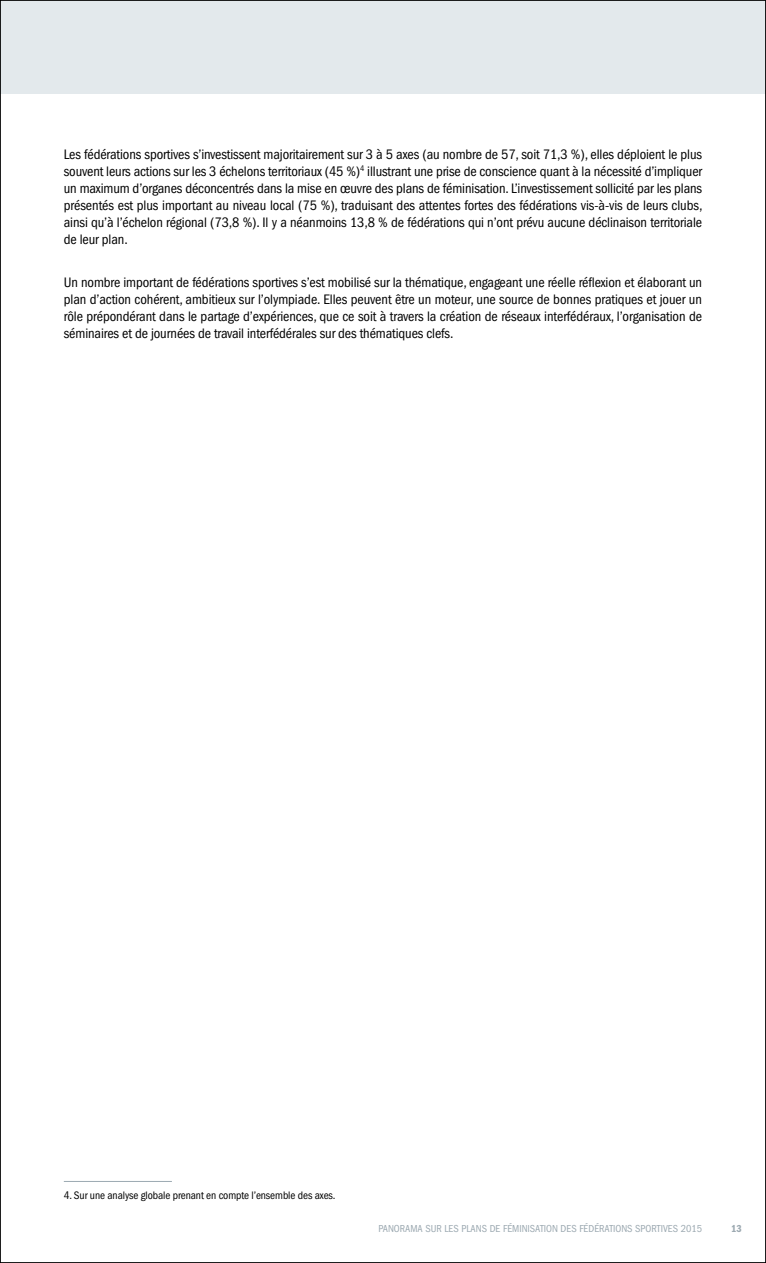
<style>
.page{position:relative;width:766px;height:1263px;background:#fff}
.page>*{position:absolute;margin:0;border:0;box-sizing:border-box;transform-origin:0 0}
.t1{font:condensed 14.25px/17.1px "ITC Franklin Gothic Std";letter-spacing:-.005em;color:#000;text-align:justify}
.t2{font:condensed 11.25px "ITC Franklin Gothic Std";letter-spacing:-.01em;color:#000}
.t3{font:condensed 10.5px "ITC Franklin Gothic Std";color:#9ca9b1}
.t4{font:10.5px "ITC Franklin Gothic Std Dm Cd";color:#9ca9b1}
</style>
<div class="page">
<div style="left:0;top:0;width:765px;height:94px;background:#e3e9ec"></div>
<hr style="left:64px;top:1181px;width:108px;height:1px;background:#9ca9b1">
<p class="t1" style="left:64px;top:145px;width:640px">Les fédérations sportives s’investissent majoritairement sur 3 à 5 axes (au nombre de 57, soit 71,3 %), elles déploient le plus souvent leurs actions sur les 3 échelons territoriaux (45 %)<sup>4</sup> illustrant une prise de conscience quant à la nécessité d’impliquer un maximum d’organes déconcentrés dans la mise en œuvre des plans de féminisation. L’investissement sollicité par les plans présentés est plus important au niveau local (75 %), traduisant des attentes fortes des fédérations vis-à-vis de leurs clubs, ainsi qu’à l’échelon régional (73,8 %). Il y a néanmoins 13,8 % de fédérations qui n’ont prévu aucune déclinaison territoriale de leur plan.</p>
<p class="t1" style="left:64px;top:274px;width:639px">Un nombre important de fédérations sportives s’est mobilisé sur la thématique, engageant une réelle réflexion et élaborant un plan d’action cohérent, ambitieux sur l’olympiade. Elles peuvent être un moteur, une source de bonnes pratiques et jouer un rôle prépondérant dans le partage d’expériences, que ce soit à travers la création de réseaux interfédéraux, l’organisation de séminaires et de journées de travail interfédérales sur des thématiques clefs.</p>
<p class="t2" style="left:64px;top:1189px;width:273px">4. Sur une analyse globale prenant en compte l’ensemble des axes.</p>
<p class="t3" style="left:378px;top:1222px;width:325px">Panorama sur les plans de féminisation des fédérations sportives 2015</p>
<p class="t4" style="left:730px;top:1222px;width:12px">13</p>
</div>
